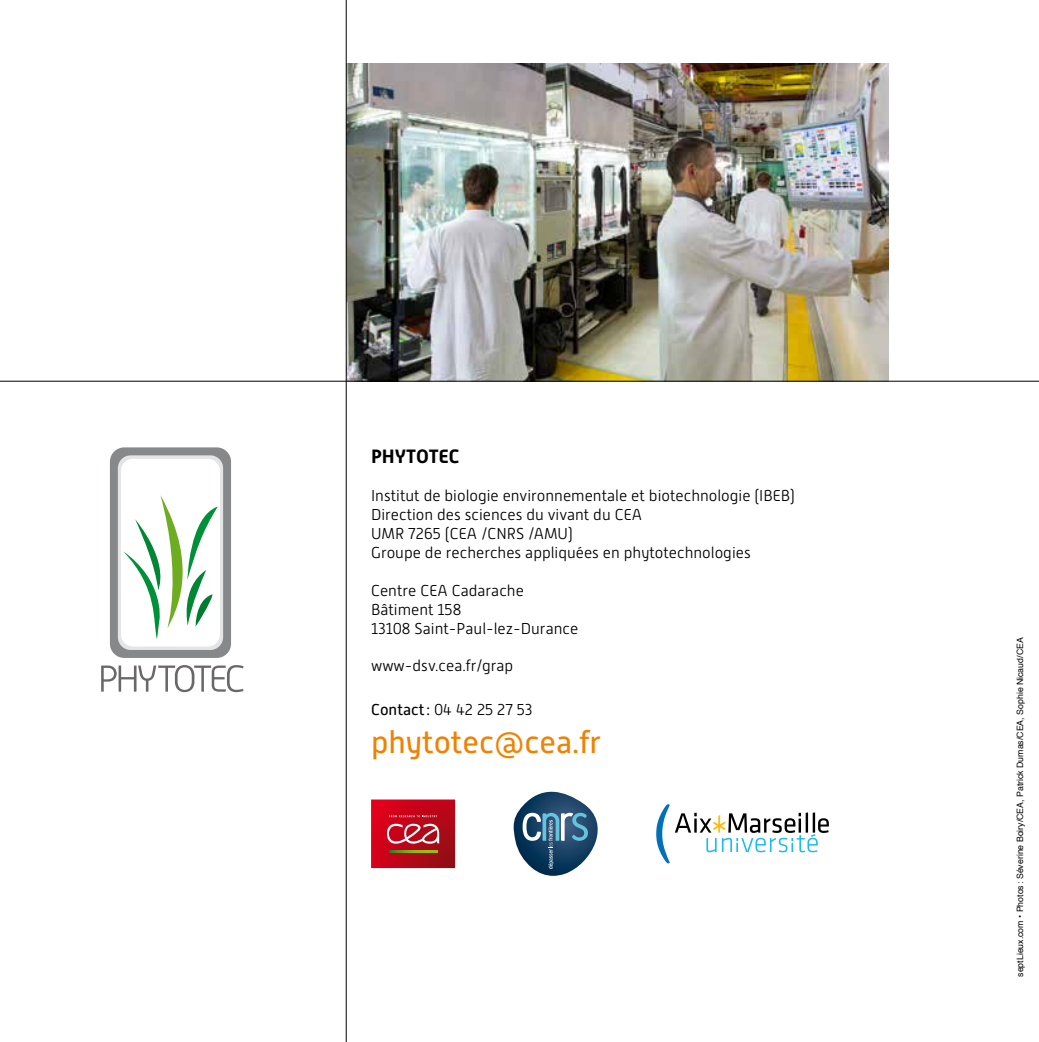
<style>
.page{position:relative;width:1039px;height:1042px;background:#fff}
.page>*{position:absolute;margin:0;border:0;box-sizing:border-box;transform-origin:0 0}
.t1{font:31.5px "Alwyn New";color:#ef8202}
.t2{font:700 19.25px "Alwyn New";color:#000}
.t3{font:300 15.75px/18.9px "Alwyn New";color:#000}
.t4{font:8.75px "Helvetica";color:#000}
.s1{font-weight:400}
</style>
<div class="page">
<img style="left:347px;top:63px;width:541px;height:318px">
<div style="left:110px;top:447px;width:121px;height:211px;background:#87888a;border-radius:14px"></div>
<div style="left:118px;top:455px;width:105px;height:195px;background:#e3e4e4;border-radius:13px"></div>
<div style="left:121px;top:459px;width:99px;height:187px;background:#fff;border-radius:12px"></div>
<svg style="left:123px;top:495px;width:95px;height:144px"></svg>
<svg style="left:101px;top:665px;width:142px;height:27px"></svg>
<hr style="left:346px;top:0;width:1px;height:1042px;background:#000">
<hr style="left:0;top:381px;width:1039px;height:1px;background:#000">
<svg style="left:371px;top:799px;width:84px;height:69px;background:#c21929"></svg>
<img style="left:389px;top:850px;width:48px;height:2px">
<svg style="left:514px;top:791px;width:84px;height:84px"></svg>
<svg style="left:675px;top:812px;width:154px;height:40px"></svg>
<svg style="left:656px;top:804px;width:13px;height:59px"></svg>
<p class="t2" style="left:371px;top:445px;width:90px">PHYTOTEC</p>
<p class="t3" style="left:371px;top:486px;width:425px">Institut de biologie environnementale et biotechnologie (IBEB)<br>Direction des sciences du vivant du CEA<br>UMR 7265 (CEA /CNRS /AMU)<br>Groupe de recherches appliquées en phytotechnologies</p>
<p class="t3" style="left:371px;top:581px;width:209px">Centre CEA Cadarache<br>Bâtiment 158<br>13108 Saint-Paul-lez-Durance</p>
<p class="t3" style="left:371px;top:656px;width:144px">www-dsv.cea.fr/grap</p>
<p class="t3" style="left:371px;top:700px;width:163px"><span class="s1">Contact:</span> 04 42 25 27 53</p>
<h1 class="t1" style="left:371px;top:724px;width:231px">phytotec@cea.fr</h1>
<p class="t4" style="left:1013px;top:976px;width:341px;rotate:-90deg">septLieux.com • Photos : Séverine Boiry/CEA, Patrick Dumas/CEA, Sophie Nicaud/CEA</p>
</div>
